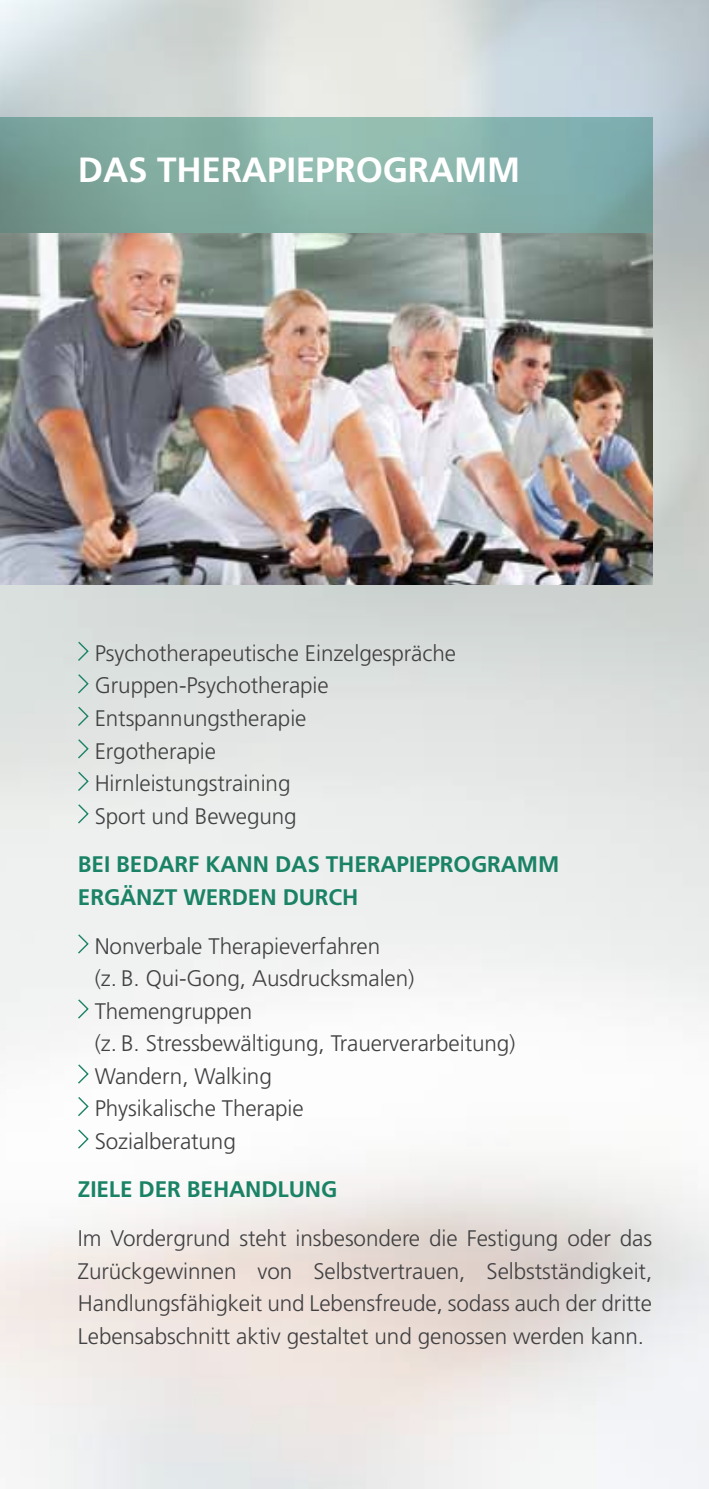
<style>
.page{position:relative;width:709px;height:1489px;background:#fff}
.page>*{position:absolute;margin:0;border:0;box-sizing:border-box;transform-origin:0 0}
.t1{font:700 35px "Frutiger LT";letter-spacing:-.005em;color:#fff}
.t2{font:300 22.5px/32.5px "Frutiger LT";letter-spacing:-.005em;color:#414042}
.t3{font:700 22.5px/32.5px "Frutiger LT";letter-spacing:-.005em;color:#1a8265}
</style>
<div class="page">
<img style="left:0;top:0;width:709px;height:1488px">
<svg style="left:76px;top:640px;width:14px;height:22px"></svg>
<svg style="left:76px;top:672px;width:14px;height:23px"></svg>
<svg style="left:76px;top:705px;width:14px;height:22px"></svg>
<svg style="left:76px;top:737px;width:14px;height:23px"></svg>
<svg style="left:76px;top:770px;width:14px;height:22px"></svg>
<svg style="left:76px;top:802px;width:14px;height:23px"></svg>
<svg style="left:76px;top:932px;width:14px;height:23px"></svg>
<svg style="left:76px;top:997px;width:14px;height:23px"></svg>
<svg style="left:76px;top:1062px;width:14px;height:23px"></svg>
<svg style="left:76px;top:1095px;width:14px;height:22px"></svg>
<svg style="left:76px;top:1127px;width:14px;height:23px"></svg>
<svg style="left:0;top:117px;width:652px;height:117px;background:#83ada5"></svg>
<img style="left:0;top:234px;width:652px;height:351px">
<h1 class="t1" style="left:78px;top:149px;width:443px">DAS THERAPIEPROGRAMM</h1>
<p class="t2" style="left:95px;top:637px;width:363px">Psychotherapeutische Einzelgespräche<br>Gruppen-Psychotherapie<br>Entspannungstherapie<br>Ergotherapie<br>Hirnleistungstraining<br>Sport und Bewegung</p>
<p class="t3" style="left:78px;top:848px;width:483px">BEI BEDARF KANN DAS THERAPIEPROGRAMM<br>ERGÄNZT WERDEN DURCH</p>
<p class="t2" style="left:95px;top:929px;width:422px">Nonverbale Therapieverfahren<br>(z. B. Qui-Gong, Ausdrucksmalen)<br>Themengruppen<br>(z. B. Stressbewältigung, Trauerverarbeitung)<br>Wandern, Walking<br>Physikalische Therapie<br>Sozialberatung</p>
<p class="t3" style="left:78px;top:1173px;width:261px">ZIELE DER BEHANDLUNG</p>
<p class="t2" style="left:78px;top:1222px;width:575px;text-align:justify">Im Vordergrund steht insbesondere die Festigung oder das Zurückgewinnen von Selbstvertrauen, Selbstständigkeit, Handlungsfähigkeit und Lebensfreude, sodass auch der dritte Lebensabschnitt aktiv gestaltet und genossen werden kann.</p>
</div>
